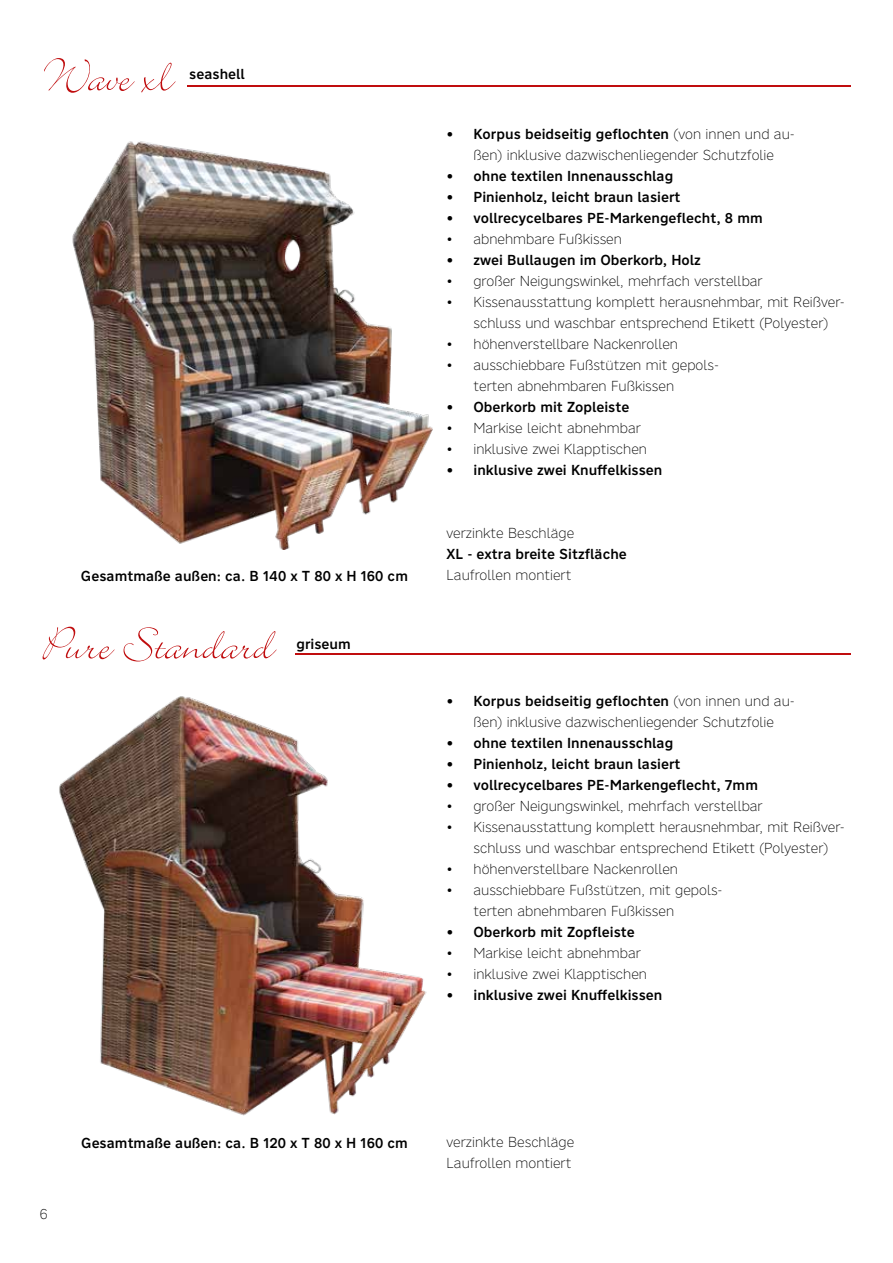
<style>
.page{position:relative;width:893px;height:1263px;background:#fff}
.page>*{position:absolute;margin:0;border:0;box-sizing:border-box;transform-origin:0 0}
.t1{font:51px "Bickley Script";color:#c00d0e}
.t2{font:200 14.25px/21px "Nort";color:#000}
.t3{font:500 14.25px "Nort";color:#000}
.s1{font-weight:500}
</style>
<div class="page">
<img style="left:72px;top:141px;width:361px;height:408px">
<hr style="left:187px;top:85px;width:663px;height:1px;background:#c00d0e">
<hr style="left:296px;top:653px;width:555px;height:1px;background:#c00d0e">
<img style="left:59px;top:696px;width:368px;height:420px">
<h1 class="t1" style="left:43px;top:52px;width:131px">Wave xl</h1>
<p class="t3" style="left:189px;top:65px;width:57px">seashell</p>
<p class="t2" style="left:446px;top:123px;width:350px;text-align:center"><span class="s1">• Korpus beidseitig geflochten</span> (von innen und au&shy;ßen) inklusive dazwischenliegender Schutzfolie</p>
<p class="t3" style="left:446px;top:166px;width:228px">• ohne textilen Innenausschlag</p>
<p class="t3" style="left:446px;top:187px;width:235px">• Pinienholz, leicht braun lasiert</p>
<p class="t3" style="left:446px;top:208px;width:318px">• vollrecycelbares PE-Markengeflecht, 8 mm</p>
<p class="t2" style="left:446px;top:228px;width:177px">• abnehmbare Fußkissen</p>
<p class="t3" style="left:446px;top:250px;width:256px">• zwei Bullaugen im Oberkorb, Holz</p>
<p class="t2" style="left:446px;top:270px;width:318px">• großer Neigungswinkel, mehrfach verstellbar</p>
<p class="t2" style="left:473px;top:291px;width:373px;text-indent:-27px">• Kissenausstattung komplett herausnehmbar, mit Reißver&shy;schluss und waschbar entsprechend Etikett (Polyester)</p>
<p class="t2" style="left:446px;top:333px;width:233px">• höhenverstellbare Nackenrollen</p>
<p class="t2" style="left:473px;top:354px;width:247px;text-indent:-27px">• ausschiebbare Fußstützen mit gepols&shy;terten abnehmbaren Fußkissen</p>
<p class="t3" style="left:446px;top:397px;width:184px">• Oberkorb mit Zopleiste</p>
<p class="t2" style="left:446px;top:417px;width:196px">• Markise leicht abnehmbar</p>
<p class="t2" style="left:446px;top:438px;width:202px">• inklusive zwei Klapptischen</p>
<p class="t3" style="left:446px;top:460px;width:217px">• inklusive zwei Knuffelkissen</p>
<p class="t2" style="left:446px;top:522px;width:129px">verzinkte Beschläge</p>
<p class="t3" style="left:446px;top:544px;width:182px">XL - extra breite Sitzfläche</p>
<p class="t3" style="left:81px;top:566px;width:329px">Gesamtmaße außen: ca. B 140 x T 80 x H 160 cm</p>
<p class="t2" style="left:446px;top:564px;width:126px">Laufrollen montiert</p>
<h1 class="t1" style="left:42px;top:620px;width:232px">Pure Standard</h1>
<p class="t3" style="left:297px;top:634px;width:56px">griseum</p>
<p class="t2" style="left:446px;top:690px;width:350px;text-align:center"><span class="s1">• Korpus beidseitig geflochten</span> (von innen und au&shy;ßen) inklusive dazwischenliegender Schutzfolie</p>
<p class="t3" style="left:446px;top:734px;width:228px">• ohne textilen Innenausschlag</p>
<p class="t3" style="left:446px;top:755px;width:235px">• Pinienholz, leicht braun lasiert</p>
<p class="t3" style="left:446px;top:776px;width:313px">• vollrecycelbares PE-Markengeflecht, 7mm</p>
<p class="t2" style="left:446px;top:795px;width:318px">• großer Neigungswinkel, mehrfach verstellbar</p>
<p class="t2" style="left:473px;top:816px;width:373px;text-indent:-27px">• Kissenausstattung komplett herausnehmbar, mit Reißver&shy;schluss und waschbar entsprechend Etikett (Polyester)</p>
<p class="t2" style="left:446px;top:858px;width:233px">• höhenverstellbare Nackenrollen</p>
<p class="t2" style="left:473px;top:879px;width:251px;text-indent:-27px">• ausschiebbare Fußstützen, mit gepols&shy;terten abnehmbaren Fußkissen</p>
<p class="t3" style="left:446px;top:923px;width:190px">• Oberkorb mit Zopfleiste</p>
<p class="t2" style="left:446px;top:942px;width:196px">• Markise leicht abnehmbar</p>
<p class="t2" style="left:446px;top:963px;width:202px">• inklusive zwei Klapptischen</p>
<p class="t3" style="left:446px;top:986px;width:217px">• inklusive zwei Knuffelkissen</p>
<p class="t2" style="left:40px;top:1203px;width:9px">6</p>
<p class="t3" style="left:81px;top:1133px;width:328px">Gesamtmaße außen: ca. B 120 x T 80 x H 160 cm</p>
<p class="t2" style="left:446px;top:1131px;width:129px">verzinkte Beschläge<br>Laufrollen montiert</p>
</div>
